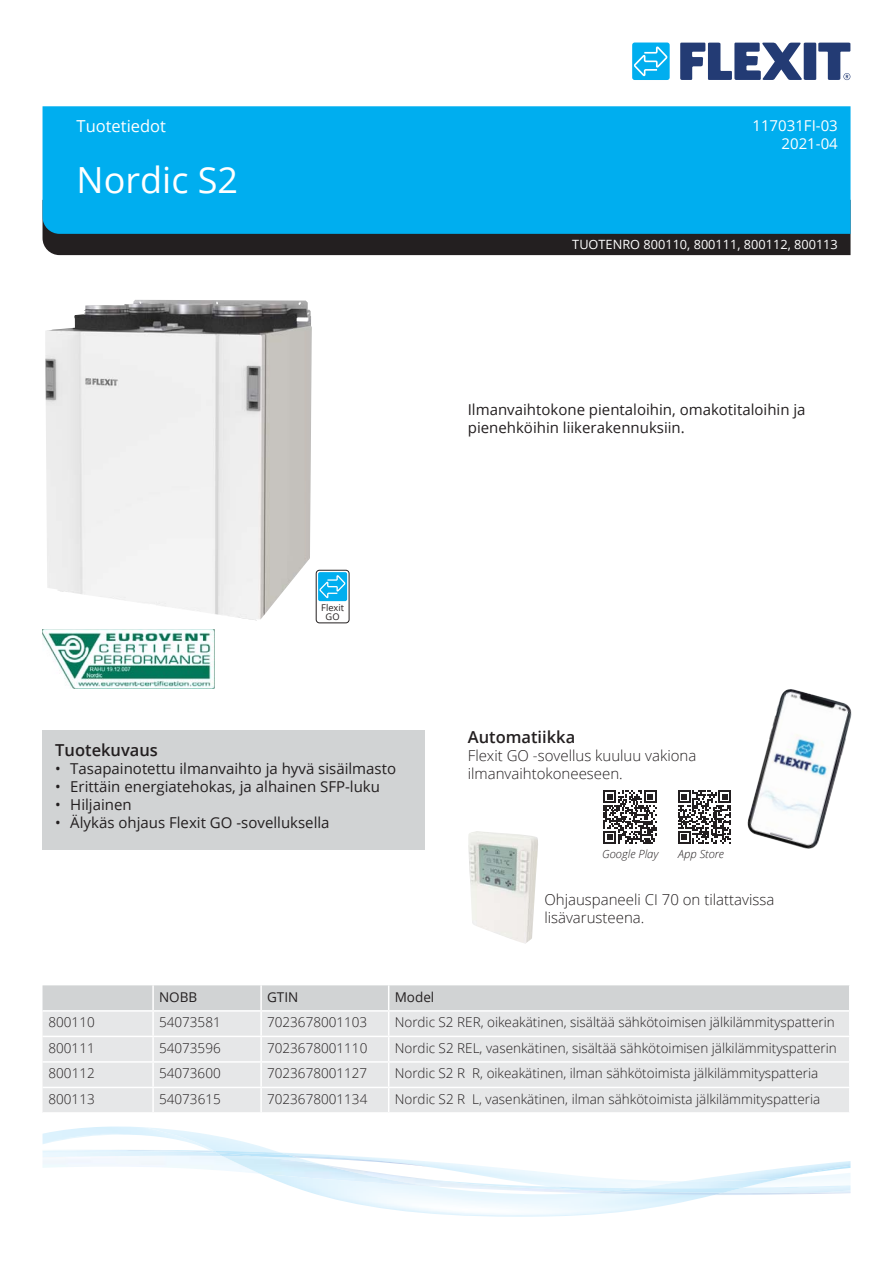
<style>
.page{position:relative;width:893px;height:1263px;background:#fff}
.page>*{position:absolute;margin:0;border:0;box-sizing:border-box;transform-origin:0 0}
.t1{font:36px "Open Sans";color:#fff}
.t2{font:600 16.5px "Open Sans";color:#231f20}
.t3{font:16.5px "Open Sans";color:#fff}
.t4{font:15px/18px "Open Sans";color:#231f20}
.t5{font:300 15px/18px "Open Sans";color:#231f20}
.t6{font:15px/18px "Open Sans";color:#fff;text-align:right}
.t7{font:300 13.5px "Open Sans";color:#231f20}
.t8{font:13.5px "Open Sans";color:#231f20}
.t9{font:12.75px "Open Sans";color:#fff}
.t10{font:italic 300 11.25px "Open Sans";color:#231f20}
.t11{font:9.3px/9.3px "Open Sans";color:#231f20;text-align:center}
</style>
<div class="page">
<svg style="left:680px;top:43px;width:170px;height:37px"></svg>
<div style="left:632px;top:43px;width:38px;height:37px;background:#00aeef;border-radius:3px"></div>
<svg style="left:634px;top:46px;width:34px;height:30px"></svg>
<div style="left:43px;top:234px;width:807px;height:21px;background:#231f20"></div>
<div style="left:43px;top:106px;width:807px;height:128px;background:#00aeef"></div>
<svg style="left:43px;top:985px;width:806px;height:127px"></svg>
<div style="left:43px;top:730px;width:382px;height:119px;background:#d1d3d4"></div>
<div style="left:316px;top:570px;width:33px;height:53px;border:1px solid #231f20;border-radius:3px"></div>
<div style="left:318px;top:572px;width:29px;height:29px;background:#00aeef;border-radius:2px"></div>
<svg style="left:319px;top:575px;width:27px;height:23px"></svg>
<img style="left:43px;top:629px;width:171px;height:60px">
<img style="left:45px;top:300px;width:267px;height:320px">
<img style="left:747px;top:689px;width:70px;height:160px">
<img style="left:468px;top:831px;width:70px;height:113px">
<svg style="left:603px;top:790px;width:54px;height:54px"></svg>
<svg style="left:678px;top:790px;width:53px;height:54px"></svg>
<img style="left:43px;top:1150px;width:807px;height:44px">
<img style="left:63px;top:1150px;width:756px;height:45px">
<img style="left:604px;top:1193px;width:119px;height:2px">
<img style="left:43px;top:1151px;width:179px;height:6px">
<svg style="left:200px;top:1151px;width:21px;height:4px"></svg>
<img style="left:218px;top:1153px;width:40px;height:4px">
<img style="left:423px;top:1179px;width:427px;height:14px">
<img style="left:551px;top:1185px;width:299px;height:8px">
<img style="left:611px;top:1188px;width:131px;height:5px">
<p class="t3" style="left:77px;top:114px;width:91px">Tuotetiedot</p>
<h1 class="t1" style="left:77px;top:155px;width:163px">Nordic S2</h1>
<p class="t6" style="left:752px;top:116px;width:87px">117031FI-03<br>2021-04</p>
<p class="t9" style="left:572px;top:235px;width:267px">TUOTENRO 800110, 800111, 800112, 800113</p>
<p class="t4" style="left:468px;top:401px;width:339px">Ilmanvaihtokone pientaloihin, omakotitaloihin ja pienehköihin liikerakennuksiin.</p>
<p class="t11" style="left:321px;top:603px;width:24px">Flexit<br>GO</p>
<p class="t2" style="left:55px;top:738px;width:104px">Tuotekuvaus</p>
<p class="t4" style="left:55px;top:759px;width:342px">• Tasapainotettu ilmanvaihto ja hyvä sisäilmasto</p>
<p class="t4" style="left:55px;top:777px;width:326px">• Erittäin energiatehokas, ja alhainen SFP-luku</p>
<p class="t4" style="left:55px;top:795px;width:78px">• Hiljainen</p>
<p class="t4" style="left:55px;top:813px;width:276px">• Älykäs ohjaus Flexit GO -sovelluksella</p>
<p class="t8" style="left:159px;top:987px;width:40px">NOBB</p>
<p class="t8" style="left:267px;top:987px;width:33px">GTIN</p>
<p class="t8" style="left:395px;top:987px;width:41px">Model</p>
<p class="t2" style="left:468px;top:725px;width:109px">Automatiikka</p>
<p class="t5" style="left:468px;top:746px;width:230px">Flexit GO -sovellus kuuluu vakiona ilmanvaihtokoneeseen.</p>
<p class="t10" style="left:602px;top:846px;width:58px">Google Play</p>
<p class="t10" style="left:678px;top:846px;width:47px">App Store</p>
<p class="t5" style="left:544px;top:890px;width:231px">Ohjauspaneeli CI 70 on tilattavissa lisävarusteena.</p>
<p class="t7" style="left:49px;top:1013px;width:48px">800110</p>
<p class="t7" style="left:159px;top:1013px;width:63px">54073581</p>
<p class="t7" style="left:267px;top:1013px;width:102px">7023678001103</p>
<p class="t7" style="left:395px;top:1013px;width:442px">Nordic S2 RER, oikeakätinen, sisältää sähkötoimisen jälkilämmityspatterin</p>
<p class="t7" style="left:49px;top:1038px;width:48px">800111</p>
<p class="t7" style="left:159px;top:1038px;width:63px">54073596</p>
<p class="t7" style="left:267px;top:1038px;width:102px">7023678001110</p>
<p class="t7" style="left:395px;top:1038px;width:443px">Nordic S2 REL, vasenkätinen, sisältää sähkötoimisen jälkilämmityspatterin</p>
<p class="t7" style="left:49px;top:1064px;width:48px">800112</p>
<p class="t7" style="left:159px;top:1064px;width:63px">54073600</p>
<p class="t7" style="left:267px;top:1064px;width:102px">7023678001127</p>
<p class="t7" style="left:395px;top:1064px;width:425px">Nordic S2 R R, oikeakätinen, ilman sähkötoimista jälkilämmityspatteria</p>
<p class="t7" style="left:49px;top:1089px;width:48px">800113</p>
<p class="t7" style="left:159px;top:1089px;width:63px">54073615</p>
<p class="t7" style="left:267px;top:1089px;width:102px">7023678001134</p>
<p class="t7" style="left:395px;top:1089px;width:427px">Nordic S2 R L, vasenkätinen, ilman sähkötoimista jälkilämmityspatteria</p>
</div>
